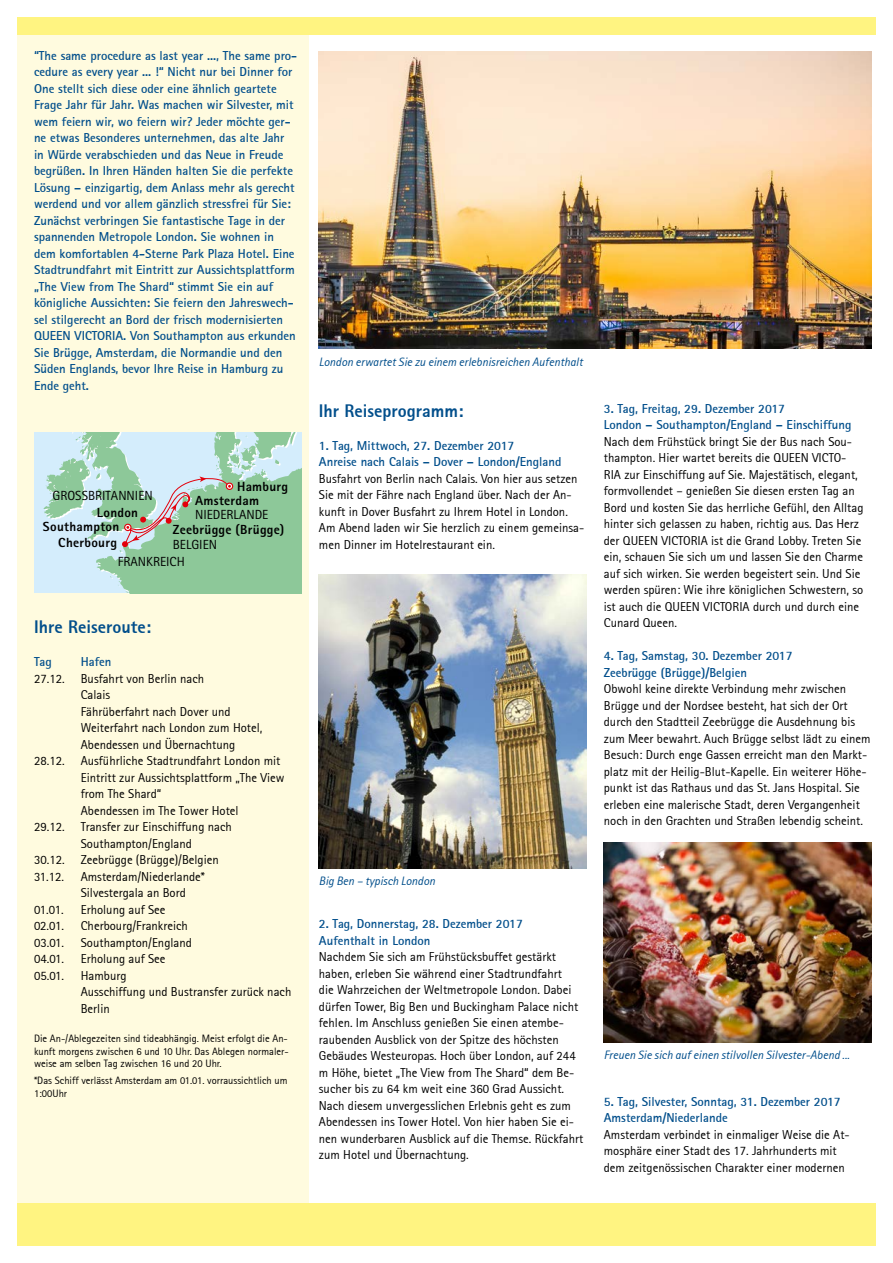
<style>
.page{position:relative;width:893px;height:1263px;background:#fff}
.page>*{position:absolute;margin:0;border:0;box-sizing:border-box;transform-origin:0 0}
.t1{font:800 18px "Rotis Sans Serif";color:#004e8b}
.t2{font:800 13.2px "Rotis Sans Serif";letter-spacing:.02em;color:#000}
.t3{font:13.2px "Rotis Sans Serif";color:#000}
.t4{font:12.75px/16.5px "Rotis Sans Serif";color:#000}
.t5{font:700 12.75px/16.5px "Rotis Sans Serif";color:#004e8b}
.t6{font:italic 12px "Rotis Sans Serif";color:#004e8b}
.t7{font:10.5px/12.8px "Rotis Sans Serif";color:#000;text-align:justify}
</style>
<div class="page">
<div style="left:17px;top:33px;width:291px;height:1206px;background:#fffbdf"></div>
<div style="left:17px;top:1203px;width:859px;height:43px;background:#fff481"></div>
<div style="left:17px;top:17px;width:859px;height:17px;background:#fff481"></div>
<img style="left:319px;top:51px;width:553px;height:298px">
<img style="left:319px;top:575px;width:268px;height:293px">
<svg style="left:34px;top:433px;width:268px;height:160px;background:#acd5c1"></svg>
<img style="left:604px;top:843px;width:268px;height:199px">
<p class="t5" style="left:34px;top:47px;width:265px">“The same procedure as last year ..., The same pro&shy;cedure as every year ... !“ Nicht nur bei Dinner for One stellt sich diese oder eine ähnlich geartete Frage Jahr für Jahr. Was machen wir Silvester, mit wem feiern wir, wo feiern wir? Jeder möchte ger&shy;ne etwas Besonderes unternehmen, das alte Jahr in Würde verabschieden und das Neue in Freude begrüßen. In Ihren Händen halten Sie die perfekte Lösung – einzigartig, dem Anlass mehr als gerecht werdend und vor allem gänzlich stressfrei für Sie:<br>Zunächst verbringen Sie fantastische Tage in der spannenden Metropole London. Sie wohnen in dem komfortablen 4-Sterne Park Plaza Hotel. Eine Stadtrundfahrt mit Eintritt zur Aussichtsplattform „The View from The Shard“ stimmt Sie ein auf königliche Aussichten: Sie feiern den Jahreswech&shy;sel stilgerecht an Bord der frisch modernisierten QUEEN VICTORIA. Von Southampton aus erkunden Sie Brügge, Amsterdam, die Normandie und den Süden Englands, bevor Ihre Reise in Hamburg zu Ende geht.</p>
<p class="t2" style="left:237px;top:478px;width:53px">Hamburg</p>
<p class="t2" style="left:173px;top:521px;width:113px">Zeebrügge (Brügge)</p>
<p class="t3" style="left:173px;top:537px;width:46px">BELGIEN</p>
<p class="t3" style="left:53px;top:488px;width:102px">GROSSBRITANNIEN</p>
<p class="t2" style="left:58px;top:534px;width:60px">Cherbourg</p>
<p class="t3" style="left:118px;top:554px;width:68px">FRANKREICH</p>
<p class="t2" style="left:195px;top:492px;width:66px">Amsterdam</p>
<p class="t3" style="left:195px;top:506px;width:75px">NIEDERLANDE</p>
<p class="t2" style="left:97px;top:504px;width:43px">London</p>
<p class="t2" style="left:43px;top:518px;width:78px">Southampton</p>
<h1 class="t1" style="left:34px;top:615px;width:118px">Ihre Reiseroute:</h1>
<p class="t5" style="left:34px;top:653px;width:19px">Tag</p>
<p class="t5" style="left:81px;top:653px;width:32px">Hafen</p>
<p class="t4" style="left:34px;top:670px;width:32px">27.12.</p>
<p class="t4" style="left:81px;top:670px;width:183px">Busfahrt von Berlin nach<br>Calais<br>Fährüberfahrt nach Dover und<br>Weiterfahrt nach London zum Hotel,<br>Abendessen und Übernachtung</p>
<p class="t4" style="left:34px;top:752px;width:32px">28.12.</p>
<p class="t4" style="left:81px;top:752px;width:205px">Ausführliche Stadtrundfahrt London mit<br>Eintritt zur Aussichtsplattform „The View from The Shard“<br>Abendessen im The Tower Hotel</p>
<p class="t4" style="left:34px;top:818px;width:32px">29.12.</p>
<p class="t4" style="left:81px;top:818px;width:153px">Transfer zur Einschiffung nach<br>Southampton/England</p>
<p class="t4" style="left:34px;top:851px;width:32px">30.12.</p>
<p class="t4" style="left:81px;top:851px;width:140px">Zeebrügge (Brügge)/Belgien</p>
<p class="t4" style="left:34px;top:868px;width:32px">31.12.</p>
<p class="t4" style="left:81px;top:868px;width:126px">Amsterdam/Niederlande*<br>Silvestergala an Bord</p>
<p class="t4" style="left:34px;top:901px;width:31px">01.01.</p>
<p class="t4" style="left:81px;top:901px;width:86px">Erholung auf See</p>
<p class="t4" style="left:34px;top:917px;width:31px">02.01.</p>
<p class="t4" style="left:81px;top:917px;width:109px">Cherbourg/Frankreich</p>
<p class="t4" style="left:34px;top:934px;width:32px">03.01.</p>
<p class="t4" style="left:81px;top:934px;width:113px">Southampton/England</p>
<p class="t4" style="left:34px;top:950px;width:32px">04.01.</p>
<p class="t4" style="left:81px;top:950px;width:86px">Erholung auf See</p>
<p class="t4" style="left:34px;top:967px;width:32px">05.01.</p>
<p class="t4" style="left:81px;top:967px;width:212px">Hamburg<br>Ausschiffung und Bustransfer zurück nach<br>Berlin</p>
<p class="t7" style="left:34px;top:1032px;width:256px">Die An-/Ablegezeiten sind tideabhängig. Meist erfolgt die An&shy;kunft morgens zwischen 6 und 10 Uhr. Das Ablegen normaler&shy;weise am selben Tag zwischen 16 und 20 Uhr.</p>
<p class="t7" style="left:34px;top:1074px;width:255px">*Das Schiff verlässt Amsterdam am 01.01. vorraussichtlich um<br>1:00Uhr</p>
<p class="t6" style="left:319px;top:354px;width:265px">London erwartet Sie zu einem erlebnisreichen Aufenthalt</p>
<h1 class="t1" style="left:319px;top:399px;width:146px">Ihr Reiseprogramm:</h1>
<p class="t5" style="left:319px;top:437px;width:244px">1. Tag, Mittwoch, 27. Dezember 2017<br>Anreise nach Calais – Dover – London/England</p>
<p class="t4" style="left:319px;top:470px;width:267px">Busfahrt von Berlin nach Calais. Von hier aus setzen Sie mit der Fähre nach England über. Nach der An&shy;kunft in Dover Busfahrt zu Ihrem Hotel in London.<br>Am Abend laden wir Sie herzlich zu einem gemeinsa&shy;men Dinner im Hotelrestaurant ein.</p>
<p class="t6" style="left:319px;top:874px;width:118px">Big Ben – typisch London</p>
<p class="t5" style="left:319px;top:915px;width:205px">2. Tag, Donnerstag, 28. Dezember 2017<br>Aufenthalt in London</p>
<p class="t4" style="left:319px;top:948px;width:266px">Nachdem Sie sich am Frühstücksbuffet gestärkt haben, erleben Sie während einer Stadtrundfahrt<br>die Wahrzeichen der Weltmetropole London. Dabei dürfen Tower, Big Ben und Buckingham Palace nicht fehlen. Im Anschluss genießen Sie einen atembe&shy;raubenden Ausblick von der Spitze des höchsten Gebäudes Westeuropas. Hoch über London, auf 244 m Höhe, bietet „The View from The Shard“ dem Be&shy;sucher bis zu 64 km weit eine 360 Grad Aussicht.<br>Nach diesem unvergesslichen Erlebnis geht es zum Abendessen ins Tower Hotel. Von hier haben Sie ei&shy;nen wunderbaren Ausblick auf die Themse. Rückfahrt zum Hotel und Übernachtung.</p>
<p class="t5" style="left:604px;top:400px;width:249px">3. Tag, Freitag, 29. Dezember 2017<br>London – Southampton/England – Einschiffung</p>
<p class="t4" style="left:604px;top:433px;width:261px">Nach dem Frühstück bringt Sie der Bus nach Sou&shy;thampton. Hier wartet bereits die QUEEN VICTO-RIA zur Einschiffung auf Sie. Majestätisch, elegant, formvollendet – genießen Sie diesen ersten Tag an Bord und kosten Sie das herrliche Gefühl, den Alltag hinter sich gelassen zu haben, richtig aus. Das Herz der QUEEN VICTORIA ist die Grand Lobby. Treten Sie ein, schauen Sie sich um und lassen Sie den Charme auf sich wirken. Sie werden begeistert sein. Und Sie werden spüren: Wie ihre königlichen Schwestern, so ist auch die QUEEN VICTORIA durch und durch eine Cunard Queen.</p>
<p class="t5" style="left:604px;top:648px;width:190px">4. Tag, Samstag, 30. Dezember 2017<br>Zeebrügge (Brügge)/Belgien</p>
<p class="t4" style="left:604px;top:681px;width:268px">Obwohl keine direkte Verbindung mehr zwischen Brügge und der Nordsee besteht, hat sich der Ort durch den Stadtteil Zeebrügge die Ausdehnung bis zum Meer bewahrt. Auch Brügge selbst lädt zu einem Besuch: Durch enge Gassen erreicht man den Markt&shy;platz mit der Heilig-Blut-Kapelle. Ein weiterer Höhe&shy;punkt ist das Rathaus und das St. Jans Hospital. Sie erleben eine malerische Stadt, deren Vergangenheit noch in den Grachten und Straßen lebendig scheint.</p>
<p class="t6" style="left:604px;top:1048px;width:247px">Freuen Sie sich auf einen stilvollen Silvester-Abend ...</p>
<p class="t5" style="left:604px;top:1093px;width:238px">5. Tag, Silvester, Sonntag, 31. Dezember 2017<br>Amsterdam/Niederlande</p>
<p class="t4" style="left:604px;top:1126px;width:247px">Amsterdam verbindet in einmaliger Weise die At&shy;mosphäre einer Stadt des 17. Jahrhunderts mit dem zeitgenössischen Charakter einer modernen</p>
</div>
